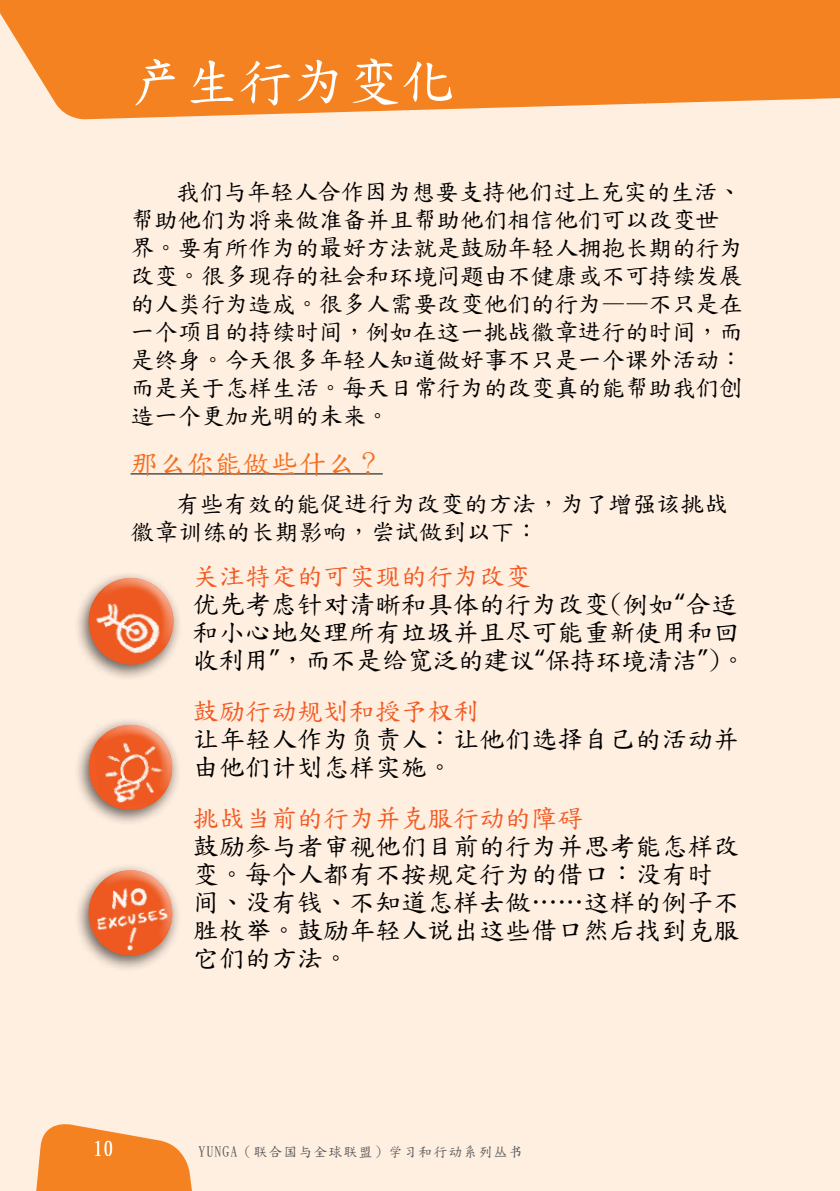
<style>
.page{position:relative;width:840px;height:1191px;background:#fff}
.page>*{position:absolute;margin:0;border:0;box-sizing:border-box;transform-origin:0 0}
.t1{font:54px "DF Kai Shu SB Estd BF";color:#fff}
.t2{font:28px "DF Kai Shu SB Estd BF";color:#f36f21}
.t3{font:26px/28px "DF Kai Shu SB Estd BF";color:#000}
.t4{font:26px "DF Kai Shu SB Estd BF";color:#f15a22}
.t5{font:24px/28px "DF Kai Shu SB Estd BF";letter-spacing:-.02em;color:#000}
.t6{font:24px/28px "DF Kai Shu SB Estd BF";color:#000}
.t7{font:20px "DF Kai Shu SB Estd BF";color:#fff}
.t8{font:14px "DF Kai Shu SB Estd BF";letter-spacing:.07em;color:#58595b}
.s1{color:#f15a22}
.s2{font-family:"Officina Sans Std"}
</style>
<div class="page">
<div style="left:0;top:0;width:839px;height:1191px;background:#ffefe1"></div>
<svg style="left:36px;top:1124px;width:156px;height:67px"></svg>
<div style="left:645px;top:0;width:194px;height:103px;background:#f58220"></div>
<svg style="left:0;top:0;width:645px;height:120px;background:#f68d34"></svg>
<div style="left:73px;top:717px;width:108px;height:109px;background:#000;opacity:.6"></div>
<svg style="left:87px;top:717px;width:91px;height:94px"></svg>
<div style="left:73px;top:570px;width:109px;height:111px;background:#000;opacity:.6"></div>
<svg style="left:87px;top:572px;width:92px;height:94px"></svg>
<div style="left:73px;top:862px;width:108px;height:110px;background:#000;opacity:.6"></div>
<img style="left:88px;top:870px;width:84px;height:85px">
<div style="left:93px;top:867px;width:83px;height:82px;background:#fff;opacity:.75"></div>
<hr style="left:130px;top:473px;width:252px;height:1px;background:#000">
<h1 class="t1" style="left:130px;top:54px;width:326px">产生行为变化</h1>
<p class="t5" style="left:130px;top:178px;width:613px;text-indent:45px">我们与年轻人合作因为想要支持他们过上充实的生活、帮助他们为将来做准备并且帮助他们相信他们可以改变世界。要有所作为的最好方法就是鼓励年轻人拥抱长期的行为改变。很多现存的社会和环境问题由不健康或不可持续发展的人类行为造成。很多人需要改变他们的行为——不只是在一个项目的持续时间，例如在这一挑战徽章进行的时间，而是终身。今天很多年轻人知道做好事不只是一个课外活动：而是关于怎样生活。每天日常行为的改变真的能帮助我们创造一个更加光明的未来。</p>
<p class="t2" style="left:130px;top:449px;width:254px">那么你能做些什么？</p>
<p class="t6" style="left:130px;top:490px;width:611px;text-indent:45px">有些有效的能促进行为改变的方法，为了增强该挑战徽章训练的长期影响，尝试做到以下：</p>
<p class="t3" style="left:193px;top:562px;width:554px"><span class="s1">关注特定的可实现的行为改变<br></span>优先考虑针对清晰和具体的行为改变(例如<span class="s2">“</span>合适和小心地处理所有垃圾并且尽可能重新使用和回收利用<span class="s2">”</span>，而不是给宽泛的建议<span class="s2">“</span>保持环境清洁<span class="s2">”</span>)。</p>
<p class="t4" style="left:193px;top:698px;width:287px">鼓励行动规划和授予权利</p>
<p class="t3" style="left:193px;top:725px;width:547px">让年轻人作为负责人：让他们选择自己的活动并由他们计划怎样实施。</p>
<p class="t4" style="left:193px;top:805px;width:391px">挑战当前的行为并克服行动的障碍</p>
<p class="t3" style="left:193px;top:832px;width:561px">鼓励参与者审视他们目前的行为并思考能怎样改变。每个人都有不按规定行为的借口：没有时间、没有钱、不知道怎样去做……这样的例子不胜枚举。鼓励年轻人说出这些借口然后找到克服它们的方法。</p>
<p class="t7" style="left:93px;top:1138px;width:21px">10</p>
<p class="t8" style="left:198px;top:1144px;width:325px">YUNGA（联合国与全球联盟）学习和行动系列丛书</p>
</div>
